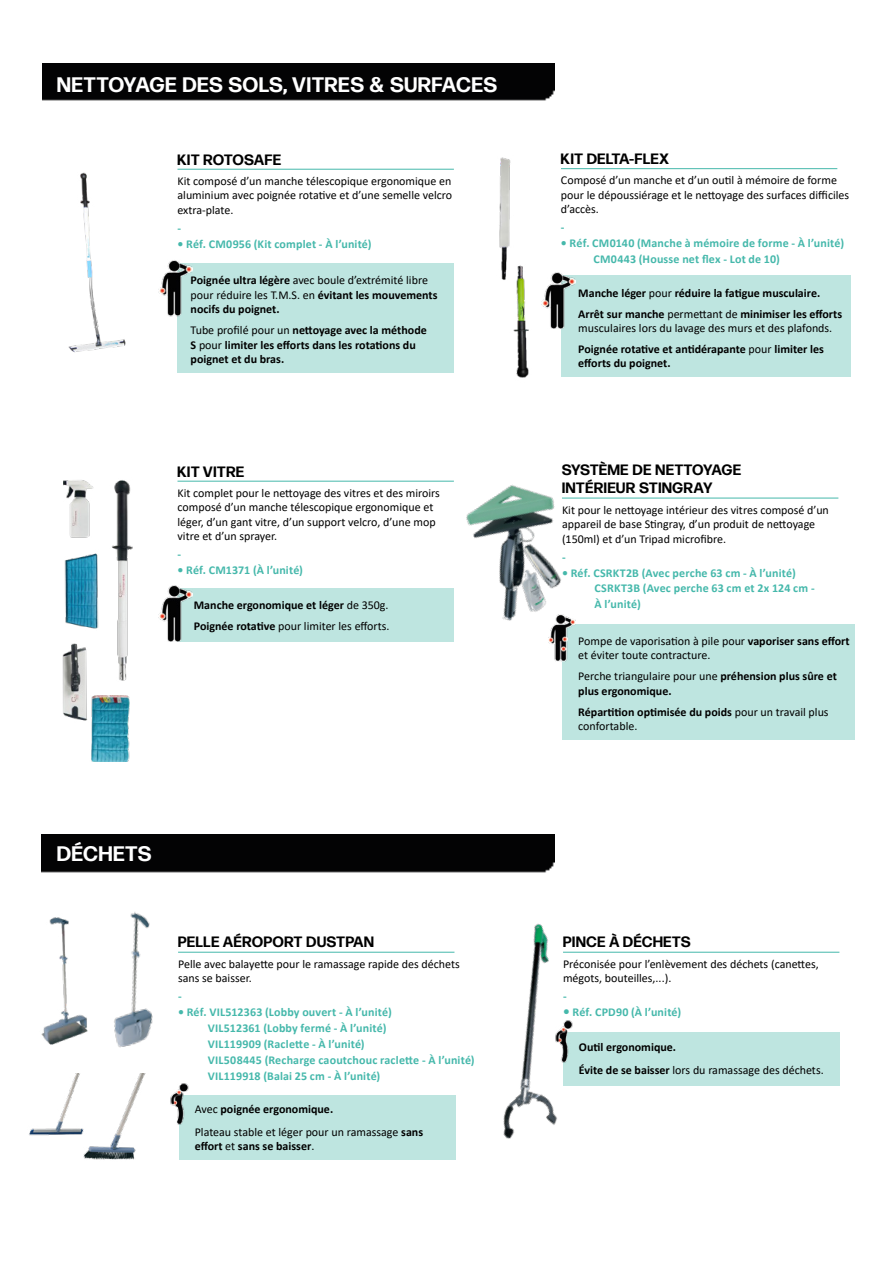
<style>
.page{position:relative;width:893px;height:1263px;background:#fff}
.page>*{position:absolute;margin:0;border:0;box-sizing:border-box;transform-origin:0 0}
.t1{font:700 21px "Forma DJR Banner";letter-spacing:.05em;color:#fff}
.t2{font:700 15px/18px "Forma DJR Banner";letter-spacing:.05em;color:#000}
.t3{font:12px/14.4px "Calibri";color:#000}
.t4{font:700 12px/14.4px "Calibri";color:#000}
.t5{font:700 12px/15.9px "Calibri";letter-spacing:.015em;color:#45b8ab}
.s1{font-weight:400}
.s2{font-weight:700}
.s3{font-size:13.5px}
</style>
<div class="page">
<div style="left:42px;top:835px;width:512px;height:38px;background:#030304"></div>
<div style="left:42px;top:64px;width:513px;height:37px;background:#030304"></div>
<div style="left:561px;top:275px;width:289px;height:102px;background:#bee5e0"></div>
<hr style="left:561px;top:168px;width:276px;height:1px;background:#45b8ab">
<img style="left:542px;top:272px;width:34px;height:57px">
<img style="left:499px;top:157px;width:30px;height:221px">
<div style="left:177px;top:588px;width:277px;height:54px;background:#bee5e0"></div>
<hr style="left:177px;top:481px;width:277px;height:1px;background:#45b8ab">
<img style="left:158px;top:585px;width:34px;height:57px">
<div style="left:562px;top:624px;width:293px;height:116px;background:#bee5e0"></div>
<hr style="left:562px;top:498px;width:276px;height:1px;background:#45b8ab">
<img style="left:549px;top:628px;width:19px;height:33px">
<img style="left:450px;top:480px;width:152px;height:148px">
<div style="left:179px;top:1095px;width:276px;height:64px;background:#bee5e0"></div>
<hr style="left:178px;top:952px;width:276px;height:1px;background:#45b8ab">
<img style="left:170px;top:1083px;width:19px;height:41px">
<img style="left:114px;top:912px;width:39px;height:136px">
<img style="left:41px;top:917px;width:47px;height:128px">
<img style="left:83px;top:1073px;width:63px;height:87px">
<img style="left:29px;top:1073px;width:62px;height:67px">
<hr style="left:563px;top:952px;width:276px;height:1px;background:#45b8ab">
<div style="left:563px;top:1032px;width:276px;height:54px;background:#bee5e0"></div>
<img style="left:565px;top:1020px;width:8px;height:42px">
<img style="left:503px;top:923px;width:62px;height:216px">
<div style="left:177px;top:263px;width:277px;height:110px;background:#bee5e0"></div>
<img style="left:68px;top:172px;width:58px;height:181px">
<hr style="left:177px;top:169px;width:277px;height:1px;background:#45b8ab">
<img style="left:158px;top:260px;width:34px;height:57px">
<img style="left:91px;top:695px;width:39px;height:66px">
<img style="left:63px;top:480px;width:31px;height:58px">
<img style="left:111px;top:480px;width:22px;height:201px">
<img style="left:64px;top:553px;width:34px;height:76px">
<img style="left:62px;top:627px;width:33px;height:106px">
<h1 class="t1" style="left:57px;top:72px;width:441px">NETTOYAGE DES SOLS, VITRES &amp; SURFACES</h1>
<p class="t2" style="left:177px;top:150px;width:105px">KIT ROTOSAFE</p>
<p class="t3" style="left:177px;top:173px;width:276px;text-align:justify">Kit composé d’un manche télescopique ergonomique en aluminium avec poignée rotative et d’une semelle velcro extra-plate.</p>
<p class="t5" style="left:177px;top:220px;width:5px">-</p>
<p class="t5" style="left:177px;top:236px;width:196px">• Réf. CM0956 (Kit complet - À l’unité)</p>
<p class="t4" style="left:191px;top:273px;width:248px">Poignée ultra légère <span class="s1">avec boule d’extrémité libre pour réduire les T.M.S. en</span> évitant les mouvements nocifs du poignet.</p>
<p class="t4" style="left:191px;top:323px;width:238px"><span class="s1">Tube profilé pour un</span> nettoyage avec la méthode<br>S <span class="s1">pour</span> limiter les efforts dans les rotations du poignet et du bras.</p>
<p class="t2" style="left:177px;top:462px;width:68px">KIT VITRE</p>
<p class="t3" style="left:177px;top:485px;width:264px">Kit complet pour le nettoyage des vitres et des miroirs composé d’un manche télescopique ergonomique et léger, d’un gant vitre, d’un support velcro, d’une mop vitre et d’un sprayer.</p>
<p class="t5" style="left:177px;top:546px;width:5px">-</p>
<p class="t5" style="left:177px;top:562px;width:127px">• Réf. CM1371 (À l’unité)</p>
<p class="t4" style="left:194px;top:594px;width:197px;line-height:21px">Manche ergonomique et léger <span class="s1">de 350g.<br></span>Poignée rotative <span class="s1">pour limiter les efforts.</span></p>
<h1 class="t1" style="left:57px;top:841px;width:96px">DÉCHETS</h1>
<p class="t2" style="left:178px;top:933px;width:197px">PELLE AÉROPORT DUSTPAN</p>
<p class="t3" style="left:178px;top:956px;width:283px">Pelle avec balayette pour le ramassage rapide des déchets sans se baisser.</p>
<p class="t5" style="left:178px;top:988px;width:5px">-</p>
<p class="t5" style="left:208px;top:1004px;width:268px;text-indent:-30px">• Réf. VIL512363 (Lobby ouvert - À l’unité)<br>VIL512361 (Lobby fermé - À l’unité)<br>VIL119909 (Raclette - À l’unité)<br>VIL508445 (Recharge caoutchouc raclette - À l’unité)<br>VIL119918 (Balai 25 cm - À l’unité)</p>
<p class="t3" style="left:195px;top:1098px;width:230px;line-height:22.5px">Avec <span class="s2">poignée ergonomique.<br></span>Plateau stable et léger pour un ramassage <span class="s2">sans</span></p>
<p class="t4" style="left:195px;top:1139px;width:121px">effort <span class="s1">et</span> sans se baisser<span class="s1">.</span></p>
<p class="t2" style="left:561px;top:150px;width:109px">KIT DELTA-FLEX</p>
<p class="t3" style="left:561px;top:173px;width:290px">Composé d’un manche et d’un outil à mémoire de forme pour le dépoussiérage et le nettoyage des surfaces difficiles d’accès.</p>
<p class="t5" style="left:561px;top:219px;width:5px">-</p>
<p class="t5" style="left:593px;top:235px;width:252px;text-indent:-33px">• Réf. CM0140 (Manche à mémoire de forme - À l’unité)<br>CM0443 (Housse net flex - Lot de 10)</p>
<p class="t4" style="left:578px;top:282px;width:265px;line-height:21px">Manche léger <span class="s1">pour</span> réduire la fatigue musculaire.<br>Arrêt sur manche <span class="s1">permettant de</span> minimiser les efforts</p>
<p class="t3" style="left:578px;top:317px;width:256px;line-height:21px">musculaires lors du lavage des murs et des plafonds.<br><span class="s2">Poignée rotative et antidérapante</span> pour <span class="s2">limiter les</span></p>
<p class="t4" style="left:578px;top:356px;width:94px">efforts du poignet.</p>
<p class="t2" style="left:562px;top:460px;width:180px">SYSTÈME DE NETTOYAGE<br>INTÉRIEUR STINGRAY</p>
<p class="t3" style="left:562px;top:502px;width:268px">Kit pour le nettoyage intérieur des vitres composé d’un appareil de base Stingray, d’un produit de nettoyage (150ml) et d’un Tripad microfibre.</p>
<p class="t5" style="left:562px;top:548px;width:5px">-</p>
<p class="t5" style="left:595px;top:564px;width:222px;text-indent:-33px">• Réf. CSRKT2B (Avec perche 63 cm - À l’unité)<br>CSRKT3B (Avec perche 63 cm et 2x 124 cm -<br>À l’unité)</p>
<p class="t3" style="left:578px;top:633px;width:273px">Pompe de vaporisation à pile pour <span class="s2">vaporiser sans effort </span>et éviter toute contracture.</p>
<p class="t4" style="left:578px;top:669px;width:260px"><span class="s1">Perche triangulaire pour une</span> préhension plus sûre et plus ergonomique.</p>
<p class="t3" style="left:578px;top:704px;width:252px"><span class="s2">Répartition optimisée du poids</span> pour un travail plus confortable.</p>
<p class="t2" style="left:563px;top:933px;width:129px">PINCE À DÉCHETS</p>
<p class="t3" style="left:563px;top:956px;width:257px">Préconisée pour l’enlèvement des déchets (canettes, mégots, bouteilles,...).</p>
<p class="t5" style="left:563px;top:988px;width:5px">-</p>
<p class="t5" style="left:563px;top:1004px;width:120px"><span class="s3">•</span> Réf. CPD90 (À l’unité)</p>
<p class="t4" style="left:579px;top:1035px;width:246px;line-height:22.5px">Outil ergonomique.<br>Évite de se baisser <span class="s1">lors du ramassage des déchets.</span></p>
</div>
